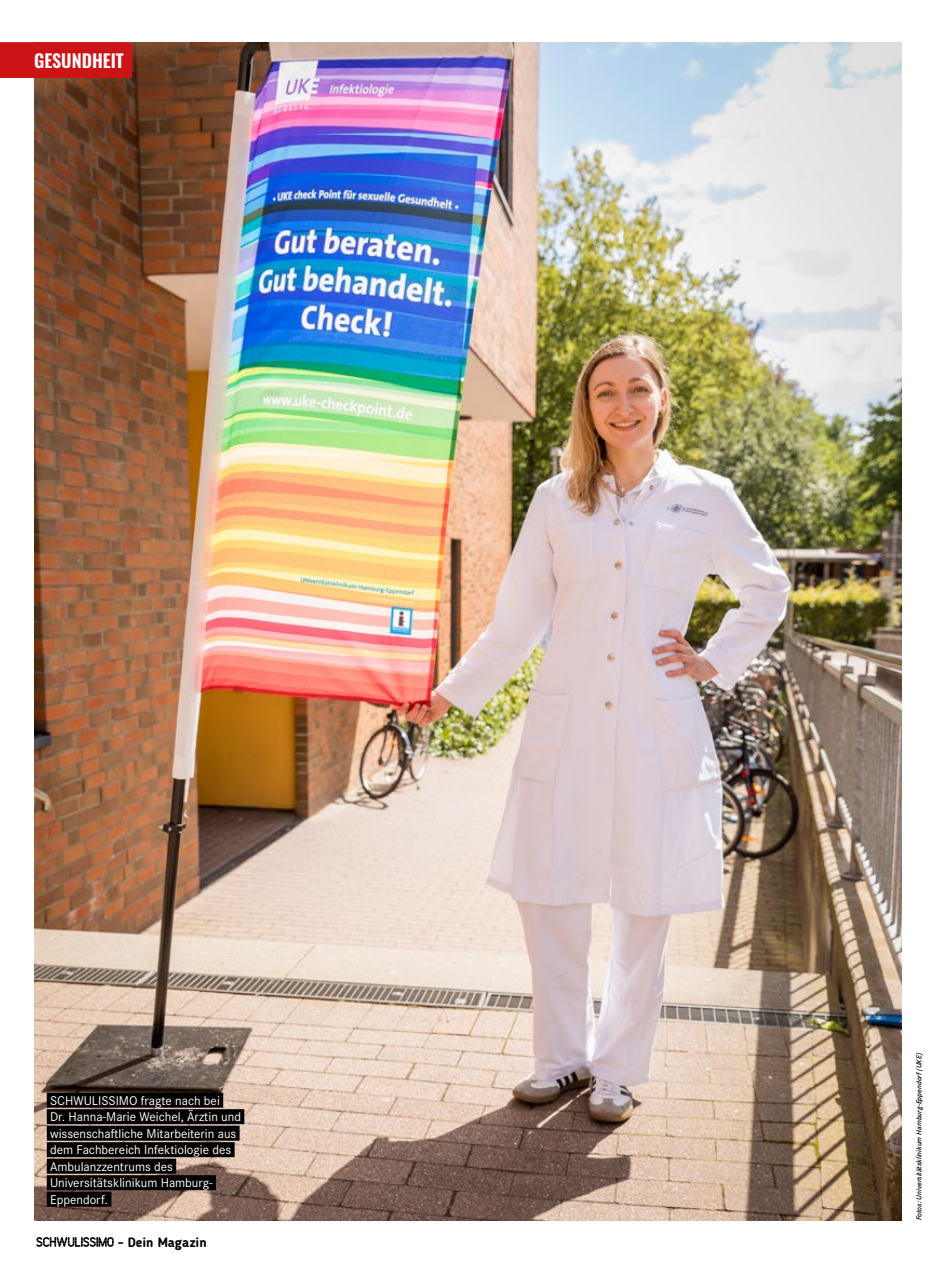
<style>
.page{position:relative;width:936px;height:1263px;background:#fff}
.page>*{position:absolute;margin:0;border:0;box-sizing:border-box;transform-origin:0 0}
.t1{font:600 18px "Oswald";color:#fff}
.t2{font:700 13.5px "Blogger Sans";color:#000}
.t3{font:13.2px/16.5px "Corporate S Pro";color:#fff}
.t4{font:italic 600 7.5px "Corporate S Pro";color:#000}
</style>
<div class="page">
<img style="left:34px;top:43px;width:867px;height:1177px">
<div style="left:0;top:43px;width:132px;height:35px;background:#cc1417"></div>
<svg style="left:36px;top:1237px;width:78px;height:10px"></svg>
<div style="left:47px;top:1093px;width:176px;height:15px;background:#000"></div>
<div style="left:47px;top:1109px;width:197px;height:15px;background:#000"></div>
<div style="left:47px;top:1126px;width:192px;height:15px;background:#000"></div>
<div style="left:47px;top:1142px;width:187px;height:15px;background:#000"></div>
<div style="left:47px;top:1159px;width:129px;height:15px;background:#000"></div>
<div style="left:47px;top:1175px;width:169px;height:15px;background:#000"></div>
<div style="left:47px;top:1192px;width:64px;height:15px;background:#000"></div>
<h1 class="t1" style="left:34px;top:45px;width:89px">COMMUNITY</h1>
<h1 class="t1" style="left:34px;top:45px;width:91px">GESUNDHEIT</h1>
<h1 class="t1" style="left:34px;top:45px;width:40px">M D+</h1>
<p class="t3" style="left:50px;top:1091px;width:192px">SCHWULISSIMO fragte nach bei<br>Dr. Hanna-Marie Weichel, Ärztin und wissenschaftliche Mitarbeiterin aus dem Fachbereich Infektiologie des<br>Ambulanzzentrums des<br>Universitätsklinikum Hamburg-<br>Eppendorf.</p>
<p class="t2" style="left:118px;top:1234px;width:90px">- Dein Magazin</p>
<p class="t4" style="left:913px;top:1220px;width:169px;rotate:-90deg">Fotos: Universitätsklinikum Hamburg-Eppendorf (UKE)</p>
</div>
